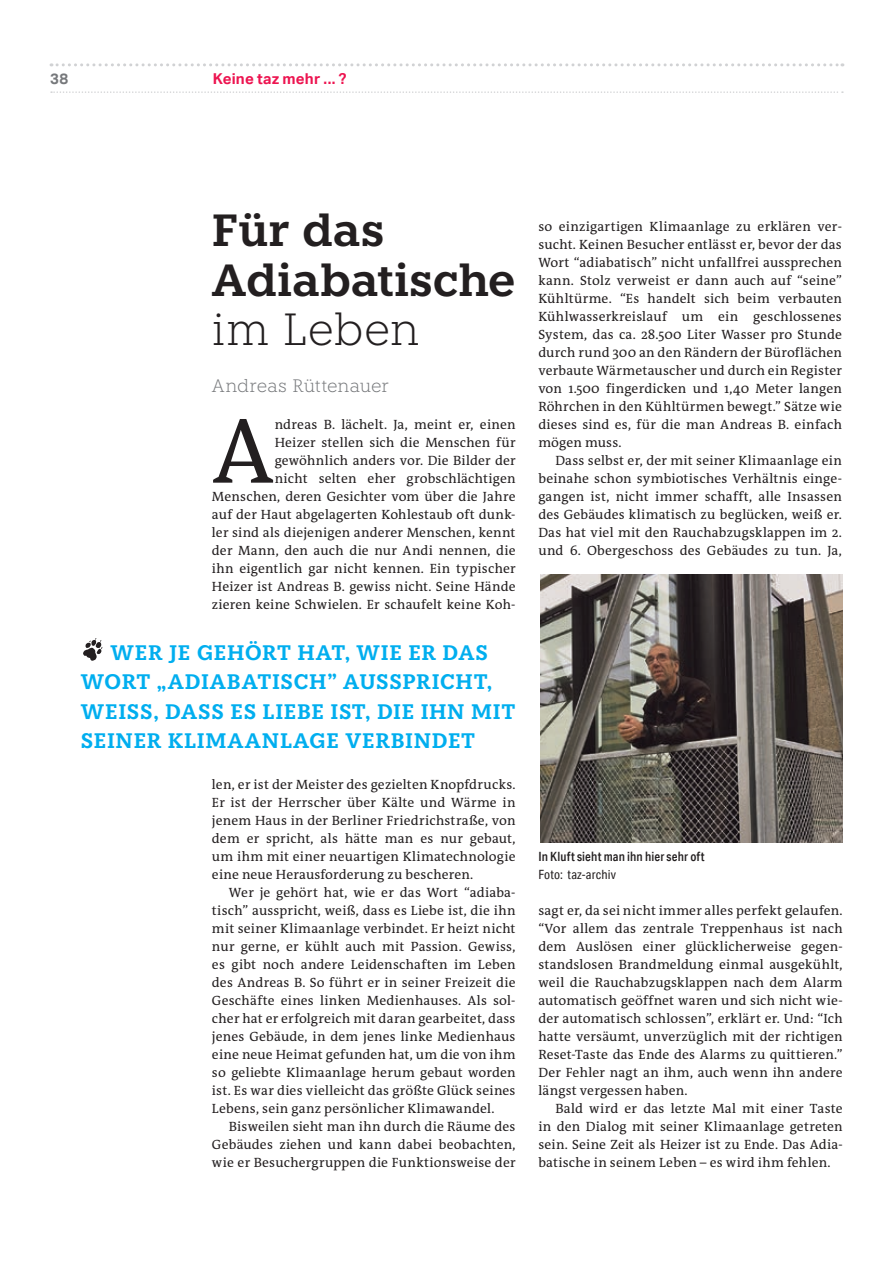
<style>
.page{position:relative;width:893px;height:1263px;background:#fff}
.page>*{position:absolute;margin:0;border:0;box-sizing:border-box;transform-origin:0 0}
.t1{font:93.45px "The Antiqua B W5 Plain";color:#231f20}
.t2{font:600 45px/49.5px "Knile";letter-spacing:-.005em;color:#231f20}
.t3{font:300 45px "Knile";letter-spacing:.005em;color:#231f20}
.t4{font:600 21px/29.2px "Knile";letter-spacing:.03em;color:#00aeef}
.t5{font:300 18px "Knile";letter-spacing:-.01em;color:#76787b}
.t6{font:700 15px "Aktiv Grotesk Trial";letter-spacing:.01em;color:#ed1450}
.t7{font:700 15px "Aktiv Grotesk Trial";color:#76787b}
.t8{font:13.5px/18px "The Antiqua B W5 Plain";letter-spacing:.015em;color:#231f20;text-align:justify}
.t9{font:500 12.75px "Aktiv Grotesk Cd Trial";letter-spacing:.015em;color:#231f20}
.t10{font:12.75px "Aktiv Grotesk Cd Trial";letter-spacing:.015em;color:#231f20}
</style>
<div class="page">
<svg style="left:51px;top:63px;width:792px;height:3px"></svg>
<svg style="left:51px;top:91px;width:792px;height:2px"></svg>
<img style="left:540px;top:574px;width:303px;height:269px">
<svg style="left:83px;top:638px;width:19px;height:23px"></svg>
<p class="t7" style="left:50px;top:70px;width:20px">38</p>
<p class="t6" style="left:213px;top:70px;width:135px">Keine taz mehr ... ?</p>
<h2 class="t2" style="left:212px;top:206px;width:305px">Für das<br>Adiabatische</h2>
<h2 class="t3" style="left:212px;top:303px;width:209px">im Leben</h2>
<h3 class="t5" style="left:212px;top:375px;width:178px">Andreas Rüttenauer</h3>
<p class="t8" style="left:212px;top:415px;width:305px;text-align:right">ndreas B. lächelt. Ja, meint er, einen<br>Heizer stellen sich die Menschen für gewöhnlich anders vor. Die Bilder der<br>nicht selten eher grobschlächtigen Menschen, deren Gesichter vom über die Jahre auf der Haut abgelagerten Kohlestaub oft dunk&shy;ler sind als diejenigen anderer Menschen, kennt der Mann, den auch die nur Andi nennen, die ihn eigentlich gar nicht kennen. Ein typischer Heizer ist Andreas B. gewiss nicht. Seine Hände zieren keine Schwielen. Er schaufelt keine Koh-</p>
<h1 class="t1" style="left:212px;top:391px;width:64px">A</h1>
<h3 class="t4" style="left:81px;top:638px;width:436px;text-indent:30px">WER JE GEHÖRT HAT, WIE ER DAS<br>WORT „ADIABATISCH” AUSSPRICHT,<br>WEISS, DASS ES LIEBE IST, DIE IHN MIT<br>SEINER KLIMAANLAGE VERBINDET</h3>
<p class="t8" style="left:212px;top:775px;width:305px">len, er ist der Meister des gezielten Knopfdrucks.<br>Er ist der Herrscher über Kälte und Wärme in jenem Haus in der Berliner Friedrichstraße, von dem er spricht, als hätte man es nur gebaut, um ihm mit einer neuartigen Klimatechnologie eine neue Herausforderung zu bescheren.</p>
<p class="t8" style="left:212px;top:883px;width:305px;text-indent:17px">Wer je gehört hat, wie er das Wort “adiaba&shy;tisch” ausspricht, weiß, dass es Liebe ist, die ihn mit seiner Klimaanlage verbindet. Er heizt nicht nur gerne, er kühlt auch mit Passion. Gewiss, es gibt noch andere Leidenschaften im Leben des Andreas B. So führt er in seiner Freizeit die Geschäfte eines linken Medienhauses. Als sol&shy;cher hat er erfolgreich mit daran gearbeitet, dass jenes Gebäude, in dem jenes linke Medienhaus eine neue Heimat gefunden hat, um die von ihm so geliebte Klimaanlage herum gebaut worden ist. Es war dies vielleicht das größte Glück seines Lebens, sein ganz persönlicher Klimawandel.</p>
<p class="t8" style="left:212px;top:1117px;width:305px;text-indent:17px">Bisweilen sieht man ihn durch die Räume des Gebäudes ziehen und kann dabei beobachten, wie er Besuchergruppen die Funktionsweise der</p>
<p class="t8" style="left:538px;top:217px;width:305px">so einzigartigen Klimaanlage zu erklären ver&shy;sucht. Keinen Besucher entlässt er, bevor der das Wort “adiabatisch” nicht unfallfrei aussprechen kann. Stolz verweist er dann auch auf “seine” Kühltürme. “Es handelt sich beim verbauten Kühlwasserkreislauf um ein geschlossenes System, das ca. 28.500 Liter Wasser pro Stunde durch rund 300 an den Rändern der Büroflächen verbaute Wärmetauscher und durch ein Register von 1.500 fingerdicken und 1,40 Meter langen Röhrchen in den Kühltürmen bewegt.” Sätze wie dieses sind es, für die man Andreas B. einfach mögen muss.</p>
<p class="t8" style="left:538px;top:451px;width:305px;text-indent:17px">Dass selbst er, der mit seiner Klimaanlage ein beinahe schon symbiotisches Verhältnis einge&shy;gangen ist, nicht immer schafft, alle Insassen des Gebäudes klimatisch zu beglücken, weiß er.<br>Das hat viel mit den Rauchabzugsklappen im 2. und 6. Obergeschoss des Gebäudes zu tun. Ja,</p>
<p class="t9" style="left:538px;top:848px;width:168px">In Kluft sieht man ihn hier sehr oft</p>
<p class="t10" style="left:538px;top:867px;width:79px">Foto: taz-archiv</p>
<p class="t8" style="left:538px;top:901px;width:306px">sagt er, da sei nicht immer alles perfekt gelaufen. “Vor allem das zentrale Treppenhaus ist nach dem Auslösen einer glücklicherweise gegen&shy;standslosen Brandmeldung einmal ausgekühlt, weil die Rauchabzugsklappen nach dem Alarm automatisch geöffnet waren und sich nicht wie&shy;der automatisch schlossen”, erklärt er. Und: “Ich hatte versäumt, unverzüglich mit der richtigen Reset-Taste das Ende des Alarms zu quittieren.” Der Fehler nagt an ihm, auch wenn ihn andere längst vergessen haben.</p>
<p class="t8" style="left:538px;top:1099px;width:306px;text-indent:17px">Bald wird er das letzte Mal mit einer Taste in den Dialog mit seiner Klimaanlage getreten sein. Seine Zeit als Heizer ist zu Ende. Das Adia&shy;batische in seinem Leben – es wird ihm fehlen.</p>
</div>
